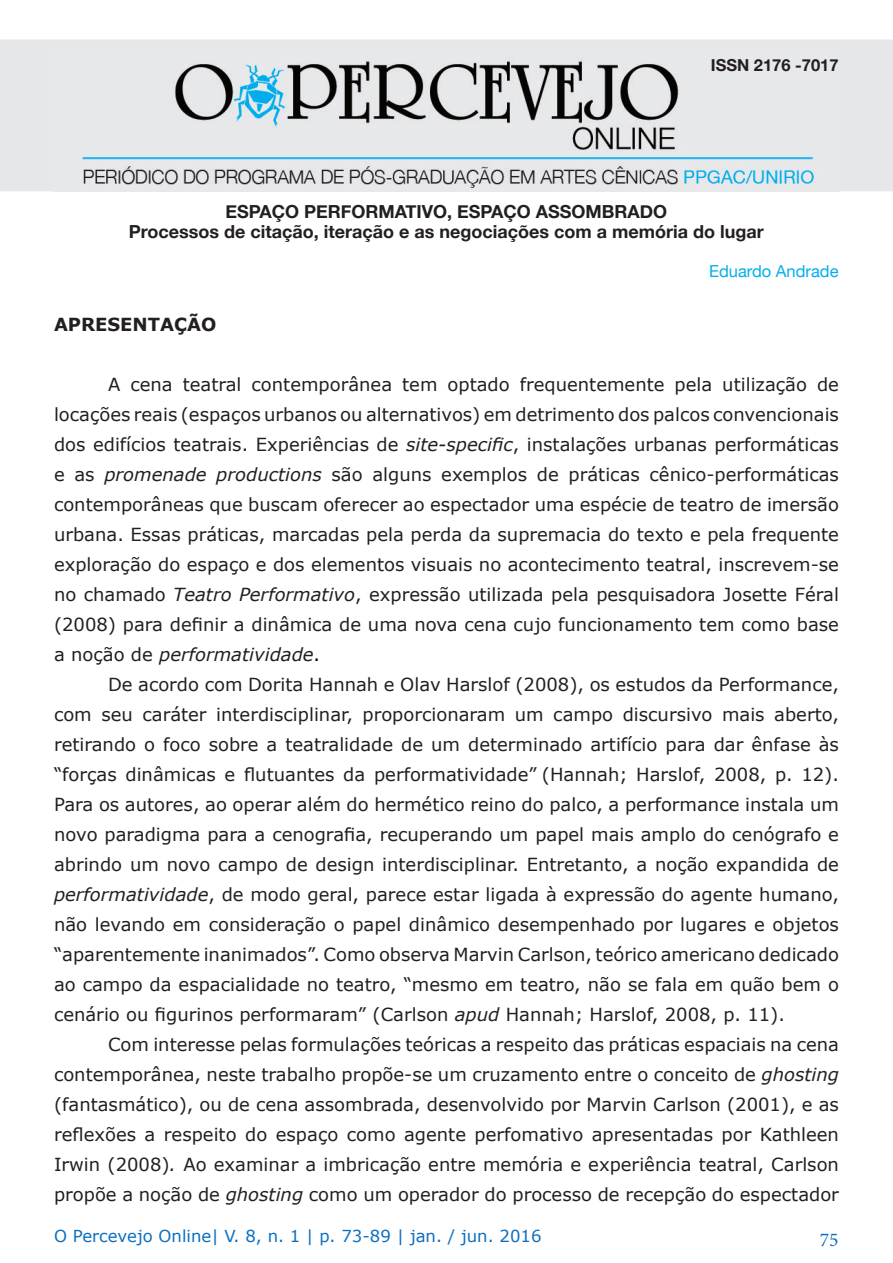
<style>
.page{position:relative;width:893px;height:1263px;background:#fff}
.page>*{position:absolute;margin:0;border:0;box-sizing:border-box;transform-origin:0 0}
.t1{font:19.5px "Minion Pro";color:#0b6fc0}
.t2{font:18px/30px "Verdana";color:#231f20;text-align:justify}
.t3{font:700 18px "Helvetica Neue";color:#231f20}
.t4{font:700 18px "Verdana";color:#231f20}
.t5{font:16.5px "Verdana";color:#0b6fc0}
.t6{font:16.5px "Helvetica Neue";color:#00aeef}
.t7{font:700 16.5px "Helvetica Neue";color:#231f20}
.s1{font-style:italic}
.s2{color:#000}
</style>
<div class="page">
<div style="left:0;top:40px;width:893px;height:151px;background:#e6e7e9"></div>
<img style="left:53px;top:61px;width:786px;height:130px">
<p class="t7" style="left:711px;top:50px;width:129px">ISSN 2176 -7017</p>
<p class="t3" style="left:225px;top:196px;width:443px">ESPAÇO PERFORMATIVO, ESPAÇO ASSOMBRADO</p>
<p class="t3" style="left:129px;top:215px;width:636px">Processos de citação, iteração e as negociações com a memória do lugar</p>
<p class="t6" style="left:709px;top:257px;width:131px">Eduardo Andrade</p>
<p class="t4" style="left:54px;top:311px;width:164px">APRESENTAÇÃO</p>
<p class="t2" style="left:54px;top:369px;width:786px;text-indent:54px">A cena teatral contemporânea tem optado frequentemente pela utilização de locações reais (espaços urbanos ou alternativos) em detrimento dos palcos convencionais dos edifícios teatrais. Experiências de <span class="s1">site-specific</span>, instalações urbanas performáticas e as <span class="s1">promenade productions</span> são alguns exemplos de práticas cênico-performáticas contemporâneas que buscam oferecer ao espectador uma espécie de teatro de imersão urbana. Essas práticas, marcadas pela perda da supremacia do texto e pela frequente exploração do espaço e dos elementos visuais no acontecimento teatral, inscrevem-se no chamado <span class="s1">Teatro Performativo</span>, expressão utilizada pela pesquisadora Josette Féral (2008) para definir a dinâmica de uma nova cena cujo funcionamento tem como base a noção de <span class="s1">performatividade</span><span class="s2">.</span></p>
<p class="t2" style="left:54px;top:669px;width:786px;text-indent:54px">De acordo com Dorita Hannah e Olav Harslof (2008), os estudos da Performance, com seu caráter interdisciplinar, proporcionaram um campo discursivo mais aberto, retirando o foco sobre a teatralidade de um determinado artifício para dar ênfase às “forças dinâmicas e flutuantes da performatividade” (Hannah; Harslof, 2008, p. 12).<br>Para os autores, ao operar além do hermético reino do palco, a performance instala um novo paradigma para a cenografia, recuperando um papel mais amplo do cenógrafo e abrindo um novo campo de design interdisciplinar. Entretanto, a noção expandida de <span class="s1">performatividade</span>, de modo geral, parece estar ligada à expressão do agente humano, não levando em consideração o papel dinâmico desempenhado por lugares e objetos “aparentemente inanimados”. Como observa Marvin Carlson, teórico americano dedicado ao campo da espacialidade no teatro, “mesmo em teatro, não se fala em quão bem o cenário ou figurinos performaram” (Carlson <span class="s1">apud</span> Hannah; Harslof, 2008, p. 11).</p>
<p class="t2" style="left:54px;top:1029px;width:786px;text-indent:54px">Com interesse pelas formulações teóricas a respeito das práticas espaciais na cena contemporânea, neste trabalho propõe-se um cruzamento entre o conceito de <span class="s1">ghosting </span>(fantasmático), ou de cena assombrada, desenvolvido por Marvin Carlson (2001), e as reflexões a respeito do espaço como agente perfomativo apresentadas por Kathleen Irwin (2008)<span class="s1">.</span> Ao examinar a imbricação entre memória e experiência teatral, Carlson propõe a noção de <span class="s1">ghosting</span> como um operador do processo de recepção do espectador</p>
<p class="t5" style="left:54px;top:1224px;width:489px">O Percevejo Online| V. 8, n. 1 | p. 73-89 | jan. / jun. 2016</p>
<p class="t1" style="left:820px;top:1227px;width:20px">75</p>
</div>
